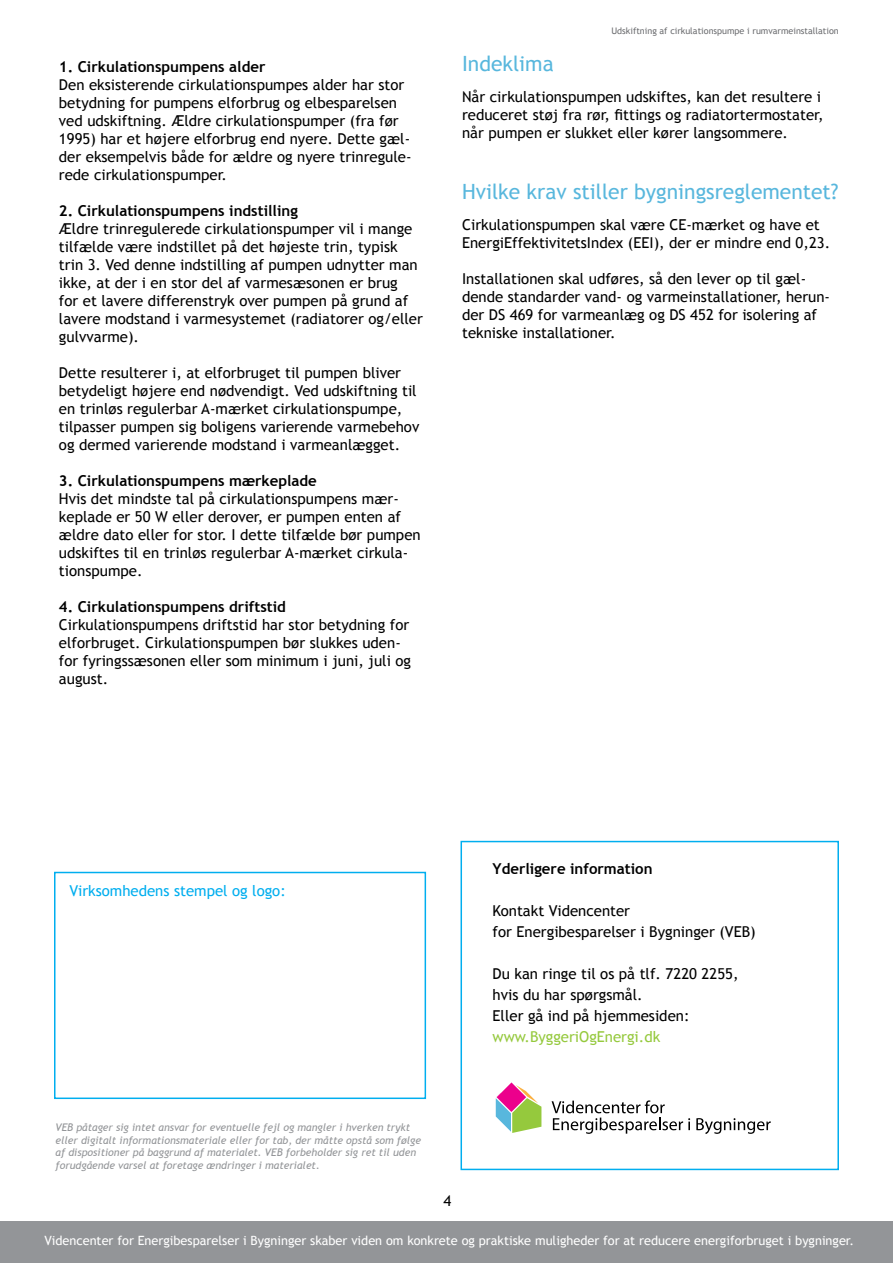
<style>
.page{position:relative;width:893px;height:1263px;background:#fff}
.page>*{position:absolute;margin:0;border:0;box-sizing:border-box;transform-origin:0 0}
.Overskrift{font:21px "Trebuchet MS";color:#58b7dd}
.t1{font:15px/18px "Trebuchet MS";color:#000}
.t2{font:700 15px "Trebuchet MS";color:#000}
.t3{font:15px "Trebuchet MS";color:#00aeef}
.t4{font:15px "Trebuchet MS";color:#95c93d}
.t5{font:12.75px "Trebuchet MS";color:#fff}
.t6{font:italic 10.5px/12.6px "Trebuchet MS";color:#939598}
.t7{font:9px "Trebuchet MS";color:#6d6e71}
</style>
<div class="page">
<div style="left:460px;top:841px;width:379px;height:329px;border:2px solid #00aeef"></div>
<div style="left:0;top:1221px;width:893px;height:42px;background:#939598"></div>
<svg style="left:496px;top:1082px;width:45px;height:51px"></svg>
<svg style="left:552px;top:1100px;width:138px;height:34px"></svg>
<svg style="left:696px;top:1118px;width:75px;height:16px"></svg>
<div style="left:54px;top:872px;width:372px;height:227px;border:2px solid #00aeef"></div>
<p class="t2" style="left:59px;top:57px;width:208px">1. Cirkulationspumpens alder</p>
<p class="t1" style="left:59px;top:76px;width:354px">Den eksisterende cirkulationspumpes alder har stor betydning for pumpens elforbrug og elbesparelsen ved udskiftning. Ældre cirkulationspumper (fra før 1995) har et højere elforbrug end nyere. Dette gæl&shy;der eksempelvis både for ældre og nyere trinregule&shy;rede cirkulationspumper.</p>
<p class="t2" style="left:59px;top:201px;width:240px">2. Cirkulationspumpens indstilling</p>
<p class="t1" style="left:59px;top:220px;width:365px">Ældre trinregulerede cirkulationspumper vil i mange tilfælde være indstillet på det højeste trin, typisk trin 3. Ved denne indstilling af pumpen udnytter man ikke, at der i en stor del af varmesæsonen er brug<br>for et lavere differenstryk over pumpen på grund af lavere modstand i varmesystemet (radiatorer og/eller gulvvarme).</p>
<p class="t1" style="left:59px;top:364px;width:362px">Dette resulterer i, at elforbruget til pumpen bliver betydeligt højere end nødvendigt. Ved udskiftning til en trinløs regulerbar A-mærket cirkulationspumpe, tilpasser pumpen sig boligens varierende varmebehov og dermed varierende modstand i varmeanlægget.</p>
<p class="t2" style="left:59px;top:471px;width:259px">3. Cirkulationspumpens mærkeplade</p>
<p class="t1" style="left:59px;top:490px;width:363px">Hvis det mindste tal på cirkulationspumpens mær&shy;keplade er 50 W eller derover, er pumpen enten af ældre dato eller for stor. I dette tilfælde bør pumpen udskiftes til en trinløs regulerbar A-mærket cirkula&shy;tionspumpe.</p>
<p class="t2" style="left:59px;top:597px;width:228px">4. Cirkulationspumpens driftstid</p>
<p class="t1" style="left:59px;top:616px;width:354px">Cirkulationspumpens driftstid har stor betydning for elforbruget. Cirkulationspumpen bør slukkes uden&shy;for fyringssæsonen eller som minimum i juni, juli og august.</p>
<p class="t7" style="left:611px;top:26px;width:229px">Udskiftning af cirkulationspumpe i rumvarmeinstallation</p>
<p class="Overskrift" style="left:462px;top:51px;width:93px">Indeklima</p>
<p class="t1" style="left:462px;top:88px;width:363px">Når cirkulationspumpen udskiftes, kan det resultere i reduceret støj fra rør, fittings og radiatortermostater, når pumpen er slukket eller kører langsommere.</p>
<p class="Overskrift" style="left:462px;top:179px;width:378px">Hvilke krav stiller bygningsreglementet?</p>
<p class="t1" style="left:462px;top:216px;width:370px">Cirkulationspumpen skal være CE-mærket og have et<br>EnergiEffektivitetsIndex (EEI), der er mindre end 0,23.</p>
<p class="t1" style="left:462px;top:270px;width:370px">Installationen skal udføres, så den lever op til gæl&shy;dende standarder vand- og varmeinstallationer, herun&shy;der DS 469 for varmeanlæg og DS 452 for isolering af tekniske installationer.</p>
<p class="t3" style="left:70px;top:881px;width:218px">Virksomhedens stempel og logo:</p>
<p class="t6" style="left:56px;top:1121px;width:367px">VEB påtager sig intet ansvar for eventuelle fejl og mangler i hverken trykt eller digitalt informationsmateriale eller for tab, der måtte opstå som følge af dispositioner på baggrund af materialet. VEB forbeholder sig ret til uden forudgående varsel at foretage ændringer i materialet.</p>
<p class="t1" style="left:443px;top:1192px;width:9px">4</p>
<p class="t2" style="left:493px;top:859px;width:161px">Yderligere information</p>
<p class="t1" style="left:493px;top:902px;width:139px">Kontakt Videncenter</p>
<p class="t1" style="left:493px;top:923px;width:265px">for Energibesparelser i Bygninger (VEB)</p>
<p class="t1" style="left:493px;top:965px;width:247px">Du kan ringe til os på tlf. 7220 2255,</p>
<p class="t1" style="left:493px;top:986px;width:152px">hvis du har spørgsmål.</p>
<p class="t1" style="left:493px;top:1007px;width:198px">Eller gå ind på hjemmesiden:</p>
<p class="t4" style="left:493px;top:1028px;width:169px">www.ByggeriOgEnergi.dk</p>
<p class="t5" style="left:45px;top:1233px;width:811px">Videncenter for Energibesparelser i Bygninger skaber viden om konkrete og praktiske muligheder for at reducere energiforbruget i bygninger.</p>
</div>
